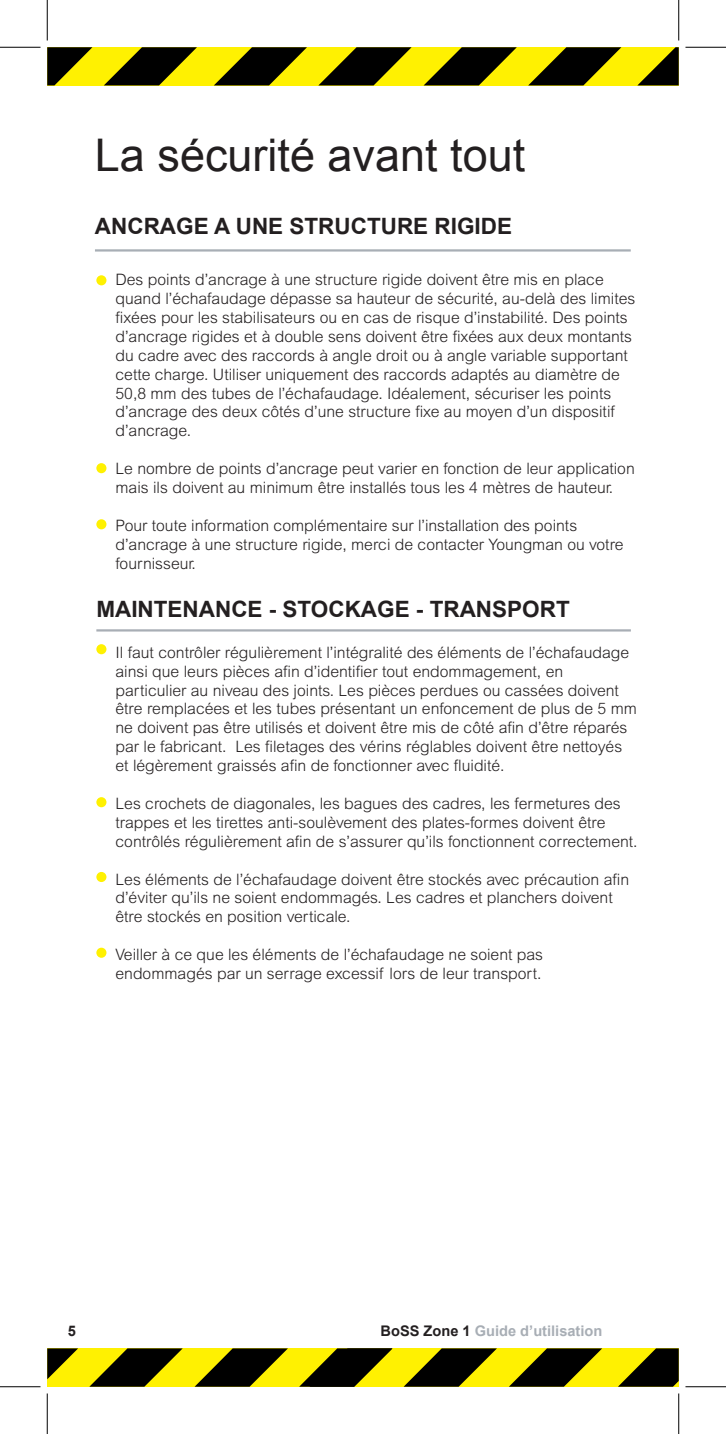
<style>
.page{position:relative;width:726px;height:1434px;background:#fff}
.page>*{position:absolute;margin:0;border:0;box-sizing:border-box;transform-origin:0 0}
.t1{font:45px "Arial";color:#231f20}
.t2{font:700 22.5px "Arial";color:#231f20}
.t3{font:300 15.75px/18.9px "Arial MT Std";color:#231f20}
.t4{font:700 14.62px "Arial";color:#a8aeb5}
.t5{font:700 14.62px "Arial";color:#231f20}
.s1{color:#231f20}
</style>
<div class="page">
<div style="left:47px;top:1348px;width:632px;height:39px;background:#fff101"></div>
<svg style="left:618px;top:1348px;width:61px;height:39px"></svg>
<svg style="left:509px;top:1348px;width:93px;height:39px"></svg>
<svg style="left:404px;top:1348px;width:93px;height:39px"></svg>
<svg style="left:299px;top:1348px;width:93px;height:39px"></svg>
<svg style="left:195px;top:1348px;width:93px;height:39px"></svg>
<svg style="left:89px;top:1348px;width:94px;height:39px"></svg>
<svg style="left:47px;top:1348px;width:31px;height:31px"></svg>
<div style="left:47px;top:47px;width:632px;height:38px;background:#fff101"></div>
<svg style="left:47px;top:47px;width:45px;height:38px"></svg>
<svg style="left:104px;top:47px;width:93px;height:38px"></svg>
<svg style="left:214px;top:47px;width:93px;height:38px"></svg>
<svg style="left:319px;top:47px;width:93px;height:38px"></svg>
<svg style="left:424px;top:47px;width:93px;height:38px"></svg>
<svg style="left:528px;top:47px;width:93px;height:38px"></svg>
<svg style="left:638px;top:47px;width:41px;height:38px"></svg>
<hr style="left:95px;top:249px;width:536px;height:3px;background:#a8aeb5">
<hr style="left:96px;top:629px;width:535px;height:2px;background:#a8aeb5">
<div style="left:96px;top:519px;width:10px;height:10px;background:#fff101;border-radius:50%"></div>
<div style="left:96px;top:463px;width:10px;height:10px;background:#fff101;border-radius:50%"></div>
<div style="left:96px;top:275px;width:10px;height:10px;background:#fff101;border-radius:50%"></div>
<div style="left:96px;top:644px;width:10px;height:10px;background:#fff101;border-radius:50%"></div>
<div style="left:96px;top:797px;width:10px;height:10px;background:#fff101;border-radius:50%"></div>
<div style="left:96px;top:872px;width:10px;height:10px;background:#fff101;border-radius:50%"></div>
<div style="left:96px;top:948px;width:10px;height:10px;background:#fff101;border-radius:50%"></div>
<hr style="left:0;top:47px;width:40px;height:1px;background:#000">
<hr style="left:685px;top:47px;width:41px;height:1px;background:#000">
<hr style="left:0;top:1386px;width:40px;height:1px;background:#000">
<hr style="left:685px;top:1386px;width:41px;height:1px;background:#000">
<hr style="left:47px;top:0;width:1px;height:41px;background:#000">
<hr style="left:47px;top:1393px;width:1px;height:41px;background:#000">
<hr style="left:678px;top:0;width:1px;height:41px;background:#000">
<hr style="left:678px;top:1393px;width:1px;height:41px;background:#000">
<p class="t1" style="left:95px;top:126px;width:432px">La sécurité avant tout</p>
<p class="t2" style="left:95px;top:211px;width:419px">ANCRAGE A UNE STRUCTURE RIGIDE</p>
<p class="t3" style="left:115px;top:270px;width:521px">Des points d’ancrage à une structure rigide doivent être mis en place quand l’échafaudage dépasse sa hauteur de sécurité, au-delà des limites fixées pour les stabilisateurs ou en cas de risque d’instabilité. Des points d’ancrage rigides et à double sens doivent être fixées aux deux montants du cadre avec des raccords à angle droit ou à angle variable supportant cette charge. Utiliser uniquement des raccords adaptés au diamètre de 50,8 mm des tubes de l’échafaudage. Idéalement, sécuriser les points d’ancrage des deux côtés d’une structure fixe au moyen d’un dispositif d’ancrage.</p>
<p class="t3" style="left:115px;top:459px;width:521px">Le nombre de points d’ancrage peut varier en fonction de leur application mais ils doivent au minimum être installés tous les 4 mètres de hauteur.</p>
<p class="t3" style="left:115px;top:516px;width:510px">Pour toute information complémentaire sur l’installation des points d’ancrage à une structure rigide, merci de contacter Youngman ou votre fournisseur.</p>
<p class="t2" style="left:96px;top:594px;width:475px">MAINTENANCE - STOCKAGE - TRANSPORT</p>
<p class="t3" style="left:115px;top:643px;width:515px">Il faut contrôler régulièrement l’intégralité des éléments de l’échafaudage ainsi que leurs pièces afin d’identifier tout endommagement, en</p>
<p class="t3" style="left:115px;top:680px;width:523px">particulier au niveau des joints. Les pièces perdues ou cassées doivent être remplacées et les tubes présentant un enfoncement de plus de 5 mm ne doivent pas être utilisés et doivent être mis de côté afin d’être réparés par le fabricant. Les filetages des vérins réglables doivent être nettoyés</p>
<p class="t3" style="left:115px;top:756px;width:391px">et légèrement graissés afin de fonctionner avec fluidité.</p>
<p class="t3" style="left:115px;top:794px;width:524px">Les crochets de diagonales, les bagues des cadres, les fermetures des trappes et les tirettes anti-soulèvement des plates-formes doivent être contrôlés régulièrement afin de s’assurer qu’ils fonctionnent correctement.</p>
<p class="t3" style="left:115px;top:869px;width:515px">Les éléments de l’échafaudage doivent être stockés avec précaution afin d’éviter qu’ils ne soient endommagés. Les cadres et planchers doivent être stockés en position verticale.</p>
<p class="t3" style="left:115px;top:945px;width:429px">Veiller à ce que les éléments de l’échafaudage ne soient pas</p>
<p class="t3" style="left:115px;top:964px;width:428px">endommagés par un serrage excessif lors de leur transport.</p>
<p class="t5" style="left:68px;top:1321px;width:10px">5</p>
<p class="t4" style="left:380px;top:1321px;width:223px"><span class="s1">BoSS Zone 1</span> Guide d’utilisation</p>
</div>
